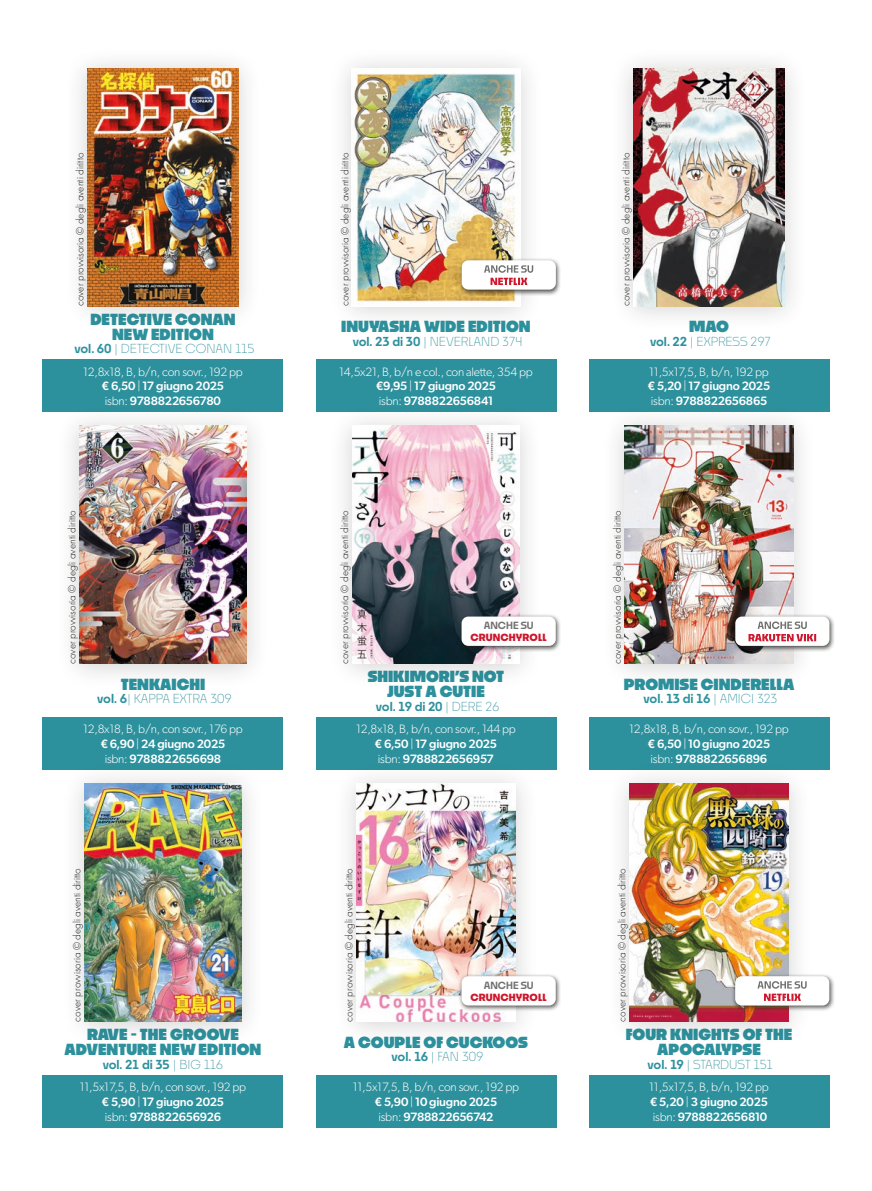
<style>
.page{position:relative;width:872px;height:1191px;background:#fff}
.page>*{position:absolute;margin:0;border:0;box-sizing:border-box;transform-origin:0 0}
.t1{font:900 15px/15px "Noka";color:#2d919d;text-align:center}
.t2{font:500 12.15px/14.9px "Gibson";letter-spacing:-.02em;color:#fff}
.t3{font:300 12.15px "Gibson";letter-spacing:-.02em;color:#fff}
.t4{font:300 12.15px "Noka";color:#2d919d}
.t5{font:600 12.15px "Noka";letter-spacing:-.02em;color:#2d919d}
.t6{font:300 10.8px "Futura PT";color:#1d1d1b}
.t7{font:700 9.75px "Noka";letter-spacing:.01em;color:#ce162c}
.t8{font:600 9.75px "Noka";color:#70706f}
.s1{font-weight:600}
.s2{font-weight:300}
</style>
<div class="page">
<div style="left:43px;top:359px;width:240px;height:53px;background:#2d919d"></div>
<div style="left:63px;top:46px;width:200px;height:286px;background:#1d1d1b;opacity:.2"></div>
<img style="left:87px;top:68px;width:152px;height:238px">
<div style="left:43px;top:717px;width:240px;height:52px;background:#2d919d"></div>
<div style="left:55px;top:404px;width:215px;height:285px;background:#1d1d1b;opacity:.2"></div>
<img style="left:79px;top:426px;width:168px;height:238px">
<div style="left:43px;top:1075px;width:240px;height:52px;background:#2d919d"></div>
<div style="left:60px;top:761px;width:206px;height:286px;background:#1d1d1b;opacity:.2"></div>
<img style="left:84px;top:783px;width:158px;height:238px">
<div style="left:315px;top:359px;width:241px;height:53px;background:#2d919d"></div>
<div style="left:328px;top:46px;width:216px;height:286px;background:#1d1d1b;opacity:.2"></div>
<img style="left:352px;top:68px;width:168px;height:238px">
<div style="left:315px;top:717px;width:241px;height:52px;background:#2d919d"></div>
<div style="left:328px;top:404px;width:215px;height:286px;background:#1d1d1b;opacity:.2"></div>
<img style="left:352px;top:426px;width:168px;height:238px">
<div style="left:315px;top:1075px;width:241px;height:52px;background:#2d919d"></div>
<div style="left:332px;top:761px;width:207px;height:286px;background:#1d1d1b;opacity:.2"></div>
<img style="left:356px;top:783px;width:159px;height:238px">
<div style="left:588px;top:359px;width:241px;height:53px;background:#2d919d"></div>
<div style="left:609px;top:46px;width:199px;height:286px;background:#1d1d1b;opacity:.2"></div>
<img style="left:633px;top:68px;width:151px;height:238px">
<div style="left:588px;top:717px;width:241px;height:52px;background:#2d919d"></div>
<div style="left:601px;top:404px;width:215px;height:285px;background:#1d1d1b;opacity:.2"></div>
<img style="left:625px;top:426px;width:168px;height:238px">
<div style="left:588px;top:1075px;width:241px;height:52px;background:#2d919d"></div>
<div style="left:605px;top:761px;width:207px;height:286px;background:#1d1d1b;opacity:.2"></div>
<img style="left:629px;top:783px;width:159px;height:238px">
<div style="left:458px;top:613px;width:103px;height:39px;background:#1d1d1b;opacity:.75"></div>
<div style="left:461px;top:616px;width:95px;height:30px;background:#fff;border-radius:7px"></div>
<div style="left:458px;top:973px;width:103px;height:38px;background:#1d1d1b;opacity:.75"></div>
<div style="left:461px;top:976px;width:95px;height:29px;background:#fff;border-radius:7px"></div>
<div style="left:458px;top:257px;width:103px;height:39px;background:#1d1d1b;opacity:.75"></div>
<div style="left:462px;top:260px;width:94px;height:30px;background:#fff;border-radius:7px"></div>
<div style="left:731px;top:973px;width:103px;height:38px;background:#1d1d1b;opacity:.75"></div>
<div style="left:735px;top:976px;width:94px;height:29px;background:#fff;border-radius:7px"></div>
<svg style="left:484px;top:265px;width:49px;height:20px"></svg>
<svg style="left:757px;top:981px;width:49px;height:20px"></svg>
<div style="left:731px;top:613px;width:104px;height:39px;background:#1d1d1b;opacity:.75"></div>
<div style="left:735px;top:616px;width:94px;height:30px;background:#fff;border-radius:7px"></div>
<svg style="left:748px;top:621px;width:68px;height:20px"></svg>
<p class="t6" style="left:74px;top:306px;width:155px;rotate:-90deg">cover provvisoria © degli aventi diritto</p>
<p class="t6" style="left:339px;top:306px;width:155px;rotate:-90deg">cover provvisoria © degli aventi diritto</p>
<p class="t1" style="left:90px;top:311px;width:147px">DETECTIVE CONAN</p>
<p class="t1" style="left:112px;top:326px;width:103px">NEW EDITION</p>
<p class="t4" style="left:74px;top:341px;width:182px"><span class="s1">vol. 60</span> | DETECTIVE CONAN 115</p>
<p class="t3" style="left:83px;top:364px;width:161px">12,8x18, B, b/n, con sovr., 192 pp</p>
<p class="t2" style="left:102px;top:378px;width:124px">€ 6,50 <span class="s2">|</span> 17 giugno 2025 <span class="s2">isbn:</span> 9788822656780</p>
<p class="t1" style="left:341px;top:318px;width:191px">INUYASHA WIDE EDITION</p>
<p class="t4" style="left:353px;top:333px;width:171px"><span class="s1">vol. 23 di 30</span> | NEVERLAND 374</p>
<p class="t3" style="left:339px;top:364px;width:195px">14,5x21, B, b/n e col., con alette, 354 pp</p>
<p class="t2" style="left:376px;top:378px;width:121px">€9,95 <span class="s2">|</span> 17 giugno 2025 <span class="s2">isbn:</span> 9788822656841</p>
<p class="t6" style="left:66px;top:664px;width:155px;rotate:-90deg">cover provvisoria © degli aventi diritto</p>
<p class="t6" style="left:338px;top:664px;width:155px;rotate:-90deg">cover provvisoria © degli aventi diritto</p>
<p class="t8" style="left:484px;top:619px;width:51px">ANCHE SU</p>
<p class="t7" style="left:470px;top:631px;width:78px">CRUNCHYROLL</p>
<p class="t1" style="left:121px;top:676px;width:86px">TENKAICHI</p>
<p class="t4" style="left:97px;top:691px;width:136px"><span class="s1">vol. 6</span>| KAPPA EXTRA 309</p>
<p class="t3" style="left:83px;top:722px;width:161px">12,8x18, B, b/n, con sovr., 176 pp</p>
<p class="t2" style="left:101px;top:735px;width:126px;text-align:center">€ 6,90 <span class="s2">|</span> 24 giugno 2025 <span class="s2">isbn:</span> 9788822656698</p>
<p class="t1" style="left:368px;top:669px;width:138px">SHIKIMORI’S NOT<br>JUST A CUTIE</p>
<p class="t5" style="left:376px;top:698px;width:125px">vol. 19 di 20 <span class="s2">| DERE 26</span></p>
<p class="t3" style="left:356px;top:722px;width:161px">12,8x18, B, b/n, con sovr., 144 pp</p>
<p class="t2" style="left:375px;top:735px;width:124px">€ 6,50 <span class="s2">|</span> 17 giugno 2025 <span class="s2">isbn:</span> 9788822656957</p>
<p class="t6" style="left:619px;top:306px;width:155px;rotate:-90deg">cover provvisoria © degli aventi diritto</p>
<p class="t1" style="left:689px;top:318px;width:41px">MAO</p>
<p class="t4" style="left:650px;top:333px;width:123px"><span class="s1">vol. 22</span> | EXPRESS 297</p>
<p class="t3" style="left:649px;top:364px;width:121px">11,5x17,5, B, b/n, 192 pp</p>
<p class="t2" style="left:648px;top:378px;width:124px">€ 5,20 <span class="s2">|</span> 17 giugno 2025 <span class="s2">isbn:</span> 9788822656865</p>
<p class="t6" style="left:611px;top:664px;width:155px;rotate:-90deg">cover provvisoria © degli aventi diritto</p>
<p class="t1" style="left:623px;top:676px;width:172px">PROMISE CINDERELLA</p>
<p class="t5" style="left:643px;top:691px;width:136px">vol. 13 di 16 <span class="s2">| AMICI 323</span></p>
<p class="t3" style="left:629px;top:722px;width:161px">12,8x18, B, b/n, con sovr., 192 pp</p>
<p class="t2" style="left:648px;top:735px;width:124px">€ 6,50 <span class="s2">|</span> 10 giugno 2025 <span class="s2">isbn:</span> 9788822656896</p>
<p class="t6" style="left:71px;top:1021px;width:155px;rotate:-90deg">cover provvisoria © degli aventi diritto</p>
<p class="t1" style="left:87px;top:1026px;width:153px">RAVE - THE GROOVE</p>
<p class="t1" style="left:65px;top:1041px;width:198px">ADVENTURE NEW EDITION</p>
<p class="t5" style="left:103px;top:1056px;width:122px">vol. 21 di 35 <span class="s2">| BIG 116</span></p>
<p class="t3" style="left:80px;top:1079px;width:168px">11,5x17,5, B, b/n, con sovr., 192 pp</p>
<p class="t2" style="left:102px;top:1093px;width:124px">€ 5,90 <span class="s2">|</span> 17 giugno 2025 <span class="s2">isbn:</span> 9788822656926</p>
<p class="t6" style="left:343px;top:1021px;width:155px;rotate:-90deg">cover provvisoria © degli aventi diritto</p>
<p class="t6" style="left:615px;top:1021px;width:155px;rotate:-90deg">cover provvisoria © degli aventi diritto</p>
<p class="t8" style="left:484px;top:978px;width:51px">ANCHE SU</p>
<p class="t7" style="left:470px;top:991px;width:78px">CRUNCHYROLL</p>
<p class="t1" style="left:344px;top:1034px;width:186px">A COUPLE OF CUCKOOS</p>
<p class="t4" style="left:391px;top:1049px;width:94px"><span class="s1">vol. 16</span> | FAN 309</p>
<p class="t3" style="left:353px;top:1079px;width:168px">11,5x17,5, B, b/n, con sovr., 192 pp</p>
<p class="t2" style="left:375px;top:1093px;width:124px;text-align:center">€ 5,90 <span class="s2">|</span> 10 giugno 2025 <span class="s2">isbn:</span> 9788822656742</p>
<p class="t1" style="left:626px;top:1026px;width:168px">FOUR KNIGHTS OF THE</p>
<p class="t1" style="left:657px;top:1041px;width:105px">APOCALYPSE</p>
<p class="t4" style="left:647px;top:1056px;width:128px"><span class="s1">vol. 19</span> | STARDUST 151</p>
<p class="t3" style="left:649px;top:1079px;width:121px">11,5x17,5, B, b/n, 192 pp</p>
<p class="t2" style="left:650px;top:1093px;width:119px">€ 5,20 <span class="s2">|</span> 3 giugno 2025 <span class="s2">isbn:</span> 9788822656810</p>
</div>
